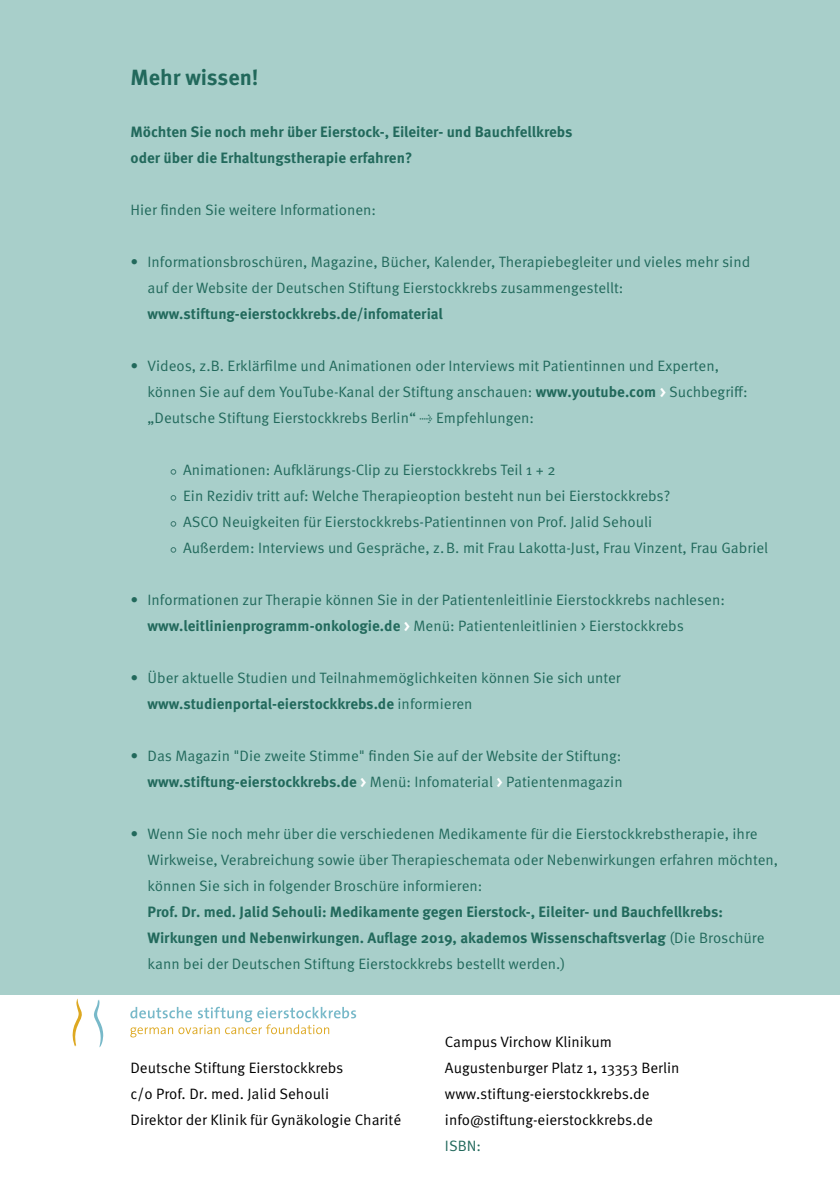
<style>
.page{position:relative;width:840px;height:1191px;background:#fff}
.page>*{position:absolute;margin:0;border:0;box-sizing:border-box;transform-origin:0 0}
.Headline_fett_grün{font:700 22px "Meta Pro";letter-spacing:-.005em;color:#22695c}
.Infokasten{font:15px/26px "Meta Pro";color:#22695c}
.Brottext{font:15px "Meta Pro";color:#000}
.Infokasten-2{font:700 15px/26px "Meta Pro";color:#22695c}
.s1{font-weight:700}
.s2{font-weight:700;color:#fff}
</style>
<div class="page">
<div style="left:0;top:0;width:839px;height:995px;background:#a8cfca"></div>
<svg style="left:170px;top:469px;width:6px;height:6px"></svg>
<svg style="left:170px;top:495px;width:6px;height:6px"></svg>
<svg style="left:170px;top:521px;width:6px;height:6px"></svg>
<svg style="left:170px;top:547px;width:6px;height:6px"></svg>
<svg style="left:130px;top:1006px;width:226px;height:31px"></svg>
<svg style="left:72px;top:998px;width:10px;height:49px"></svg>
<svg style="left:94px;top:999px;width:9px;height:48px"></svg>
<p class="Headline_fett_grün" style="left:130px;top:63px;width:129px">Mehr wissen!</p>
<p class="Infokasten-2" style="left:130px;top:119px;width:443px">Möchten Sie noch mehr über Eierstock-, Eileiter- und Bauchfellkrebs oder über die Erhaltungstherapie erfahren?</p>
<p class="Infokasten" style="left:130px;top:197px;width:247px">Hier finden Sie weitere Informationen:</p>
<p class="Infokasten" style="left:147px;top:249px;width:604px;text-indent:-17px">• Informationsbroschüren, Magazine, Bücher, Kalender, Therapiebegleiter und vieles mehr sind auf der Website der Deutschen Stiftung Eierstockkrebs zusammengestellt: <span class="s1">www.stiftung-eierstockkrebs.de/infomaterial</span></p>
<p class="Infokasten" style="left:147px;top:353px;width:601px;text-indent:-17px">• Videos, z.B. Erklärfilme und Animationen oder Interviews mit Patientinnen und Experten, können Sie auf dem YouTube-Kanal der Stiftung anschauen: <span class="s1">www.youtube.com</span> <span class="s2">&gt;</span> Suchbegriff: „Deutsche Stiftung Eierstockkrebs Berlin“ → Empfehlungen:</p>
<p class="Infokasten" style="left:183px;top:457px;width:374px">Animationen: Aufklärungs-Clip zu Eierstockkrebs Teil 1 + 2</p>
<p class="Infokasten" style="left:183px;top:483px;width:488px">Ein Rezidiv tritt auf: Welche Therapieoption besteht nun bei Eierstockkrebs?</p>
<p class="Infokasten" style="left:183px;top:509px;width:470px">ASCO Neuigkeiten für Eierstockkrebs-Patientinnen von Prof. Jalid Sehouli</p>
<p class="Infokasten" style="left:183px;top:535px;width:586px">Außerdem: Interviews und Gespräche, z.B. mit Frau Lakotta-Just, Frau Vinzent, Frau Gabriel</p>
<p class="Infokasten" style="left:147px;top:587px;width:578px;text-indent:-17px">• Informationen zur Therapie können Sie in der Patientenleitlinie Eierstockkrebs nachlesen: <span class="s1">www.leitlinienprogramm-onkologie.de</span> <span class="s2">&gt;</span> Menü: Patientenleitlinien &gt; Eierstockkrebs</p>
<p class="Infokasten" style="left:147px;top:665px;width:474px;text-indent:-17px">• Über aktuelle Studien und Teilnahmemöglichkeiten können Sie sich unter <span class="s1">www.studienportal-eierstockkrebs.de</span> informieren</p>
<p class="Infokasten" style="left:130px;top:743px;width:493px;text-align:right">• Das Magazin "Die zweite Stimme" finden Sie auf der Website der Stiftung: <span class="s1">www.stiftung-eierstockkrebs.de</span> <span class="s2">&gt;</span> Menü: Infomaterial <span class="s2">&gt;</span> Patientenmagazin</p>
<p class="Infokasten" style="left:147px;top:821px;width:631px;text-indent:-17px">• Wenn Sie noch mehr über die verschiedenen Medikamente für die Eierstockkrebstherapie, ihre Wirkweise, Verabreichung sowie über Therapieschemata oder Nebenwirkungen erfahren möchten, können Sie sich in folgender Broschüre informieren:<br><span class="s1">Prof. Dr. med. Jalid Sehouli: Medikamente gegen Eierstock-, Eileiter- und Bauchfellkrebs:<br>Wirkungen und Nebenwirkungen. Auflage 2019, akademos Wissenschaftsverlag</span> (Die Broschüre kann bei der Deutschen Stiftung Eierstockkrebs bestellt werden.)</p>
<p class="Brottext" style="left:130px;top:1058px;width:214px">Deutsche Stiftung Eierstockkrebs</p>
<p class="Brottext" style="left:130px;top:1084px;width:200px">c/o Prof. Dr. med. Jalid Sehouli</p>
<p class="Brottext" style="left:130px;top:1110px;width:272px">Direktor der Klinik für Gynäkologie Charité</p>
<p class="Brottext" style="left:444px;top:1032px;width:168px">Campus Virchow Klinikum</p>
<p class="Brottext" style="left:444px;top:1058px;width:236px">Augustenburger Platz 1, 13353 Berlin</p>
<p class="Brottext" style="left:444px;top:1084px;width:206px">www.stiftung-eierstockkrebs.de</p>
<p class="Brottext" style="left:444px;top:1110px;width:209px">info@stiftung-eierstockkrebs.de</p>
<p class="Infokasten" style="left:444px;top:1133px;width:38px">ISBN:</p>
</div>
